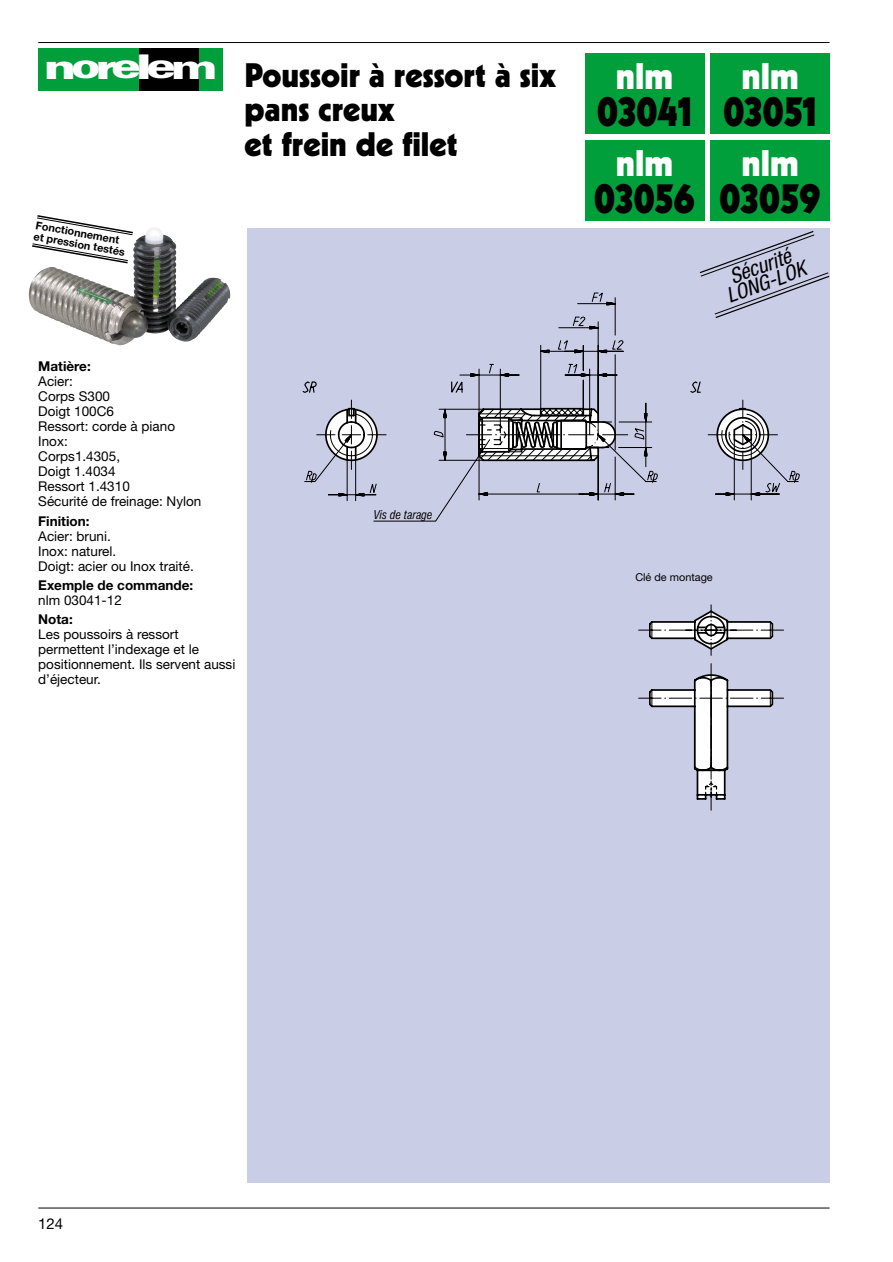
<style>
.page{position:relative;width:893px;height:1262px;background:#fff}
.page>*{position:absolute;margin:0;border:0;box-sizing:border-box;transform-origin:0 0}
.t1{font:900 42px "Kabel";color:#000;scale:.96 1}
.t2{font:900 36px "Kabel";color:#fff}
.t3{font:900 34.05px "Univers";letter-spacing:-.115em;color:#fff;scale:1.44 1}
.t4{font:900 33px/34.5px "Kabel";color:#000}
.t5{font:italic condensed 21px/17px "Helvetica Neue";color:#000;text-align:center}
.t6{font:15px "Helvetica Neue";color:#000}
.t7{font:13.5px/15px "Helvetica Neue";color:#000}
.t8{font:700 13.5px "Helvetica Neue";color:#000}
.t9{font:italic 300 12.6px "Helvetica Con BQ";color:#000}
.t10{font:700 10.8px/11.2px "Helvetica Neue";color:#000}
.t11{font:10.8px "Helvetica Neue";color:#000}
</style>
<div class="page">
<hr style="left:38px;top:42px;width:791px;height:1px;background:#000">
<hr style="left:38px;top:1207px;width:791px;height:1px;background:#000">
<div style="left:247px;top:227px;width:582px;height:955px;background:#cacde6"></div>
<img style="left:29px;top:227px;width:147px;height:118px">
<div style="left:38px;top:48px;width:185px;height:43px;background:#009f3c"></div>
<div style="left:139px;top:48px;width:60px;height:43px;background:#000"></div>
<svg style="left:540px;top:292px;width:84px;height:70px"></svg>
<svg style="left:302px;top:362px;width:476px;height:139px"></svg>
<svg style="left:699px;top:230px;width:131px;height:89px"></svg>
<div style="left:710px;top:53px;width:119px;height:81px;background:#009f3c"></div>
<div style="left:585px;top:53px;width:119px;height:81px;background:#009f3c"></div>
<div style="left:710px;top:140px;width:119px;height:81px;background:#009f3c"></div>
<div style="left:585px;top:140px;width:119px;height:81px;background:#009f3c"></div>
<svg style="left:638px;top:604px;width:146px;height:207px"></svg>
<svg style="left:30px;top:215px;width:104px;height:49px"></svg>
<h3 class="t3" style="left:44px;top:54px;width:122px">norelem</h3>
<p class="t10" style="left:37px;top:220px;width:94px;rotate:10deg">Fonctionnement et pression testés</p>
<h3 class="t4" style="left:244px;top:60px;width:313px">Poussoir à ressort à six pans creux<br>et frein de filet</h3>
<p class="t8" style="left:38px;top:361px;width:54px">Matière:</p>
<p class="t7" style="left:38px;top:375px;width:164px">Acier:<br>Corps S300<br>Doigt 100C6<br>Ressort: corde à piano<br>Inox:<br>Corps1.4305,<br>Doigt 1.4034<br>Ressort 1.4310<br>Sécurité de freinage: Nylon</p>
<p class="t8" style="left:38px;top:516px;width:53px">Finition:</p>
<p class="t7" style="left:38px;top:529px;width:157px">Acier: bruni.<br>Inox: naturel.<br>Doigt: acier ou Inox traité.</p>
<p class="t8" style="left:38px;top:580px;width:156px">Exemple de commande:</p>
<p class="t7" style="left:38px;top:594px;width:85px">nlm 03041-12</p>
<p class="t8" style="left:38px;top:614px;width:36px">Nota:</p>
<p class="t7" style="left:38px;top:628px;width:199px">Les poussoirs à ressort permettent l’indexage et le positionnement. Ils servent aussi d’éjecteur.</p>
<p class="t9" style="left:373px;top:511px;width:60px">Vis de tarage</p>
<h2 class="t2" style="left:616px;top:63px;width:59px">nlm</h2>
<h2 class="t2" style="left:741px;top:63px;width:59px">nlm</h2>
<h1 class="t1" style="left:596px;top:96px;width:101px">03041</h1>
<h1 class="t1" style="left:723px;top:96px;width:99px">03051</h1>
<h2 class="t2" style="left:616px;top:150px;width:59px">nlm</h2>
<h2 class="t2" style="left:741px;top:150px;width:59px">nlm</h2>
<h1 class="t1" style="left:593px;top:183px;width:107px">03056</h1>
<h1 class="t1" style="left:719px;top:183px;width:107px">03059</h1>
<h3 class="t5" style="left:719px;top:274px;width:84px;rotate:-20deg">Sécurité<br>LONG-LOK</h3>
<p class="t11" style="left:635px;top:573px;width:79px">Clé de montage</p>
<p class="t6" style="left:38px;top:1218px;width:27px">124</p>
</div>
